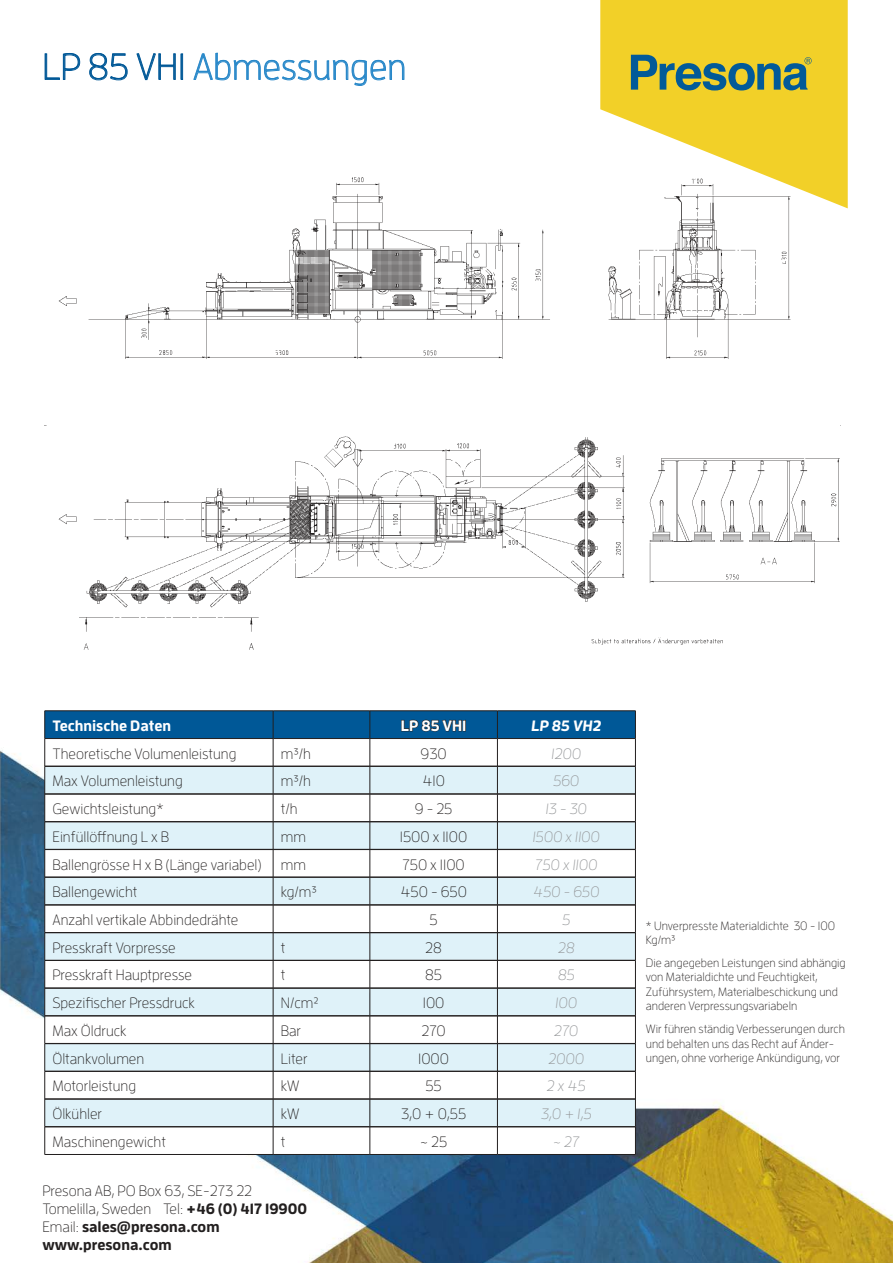
<style>
.page{position:relative;width:893px;height:1263px;background:#fff}
.page>*{position:absolute;margin:0;border:0;box-sizing:border-box;transform-origin:0 0}
.t1{font:300 36.45px "Enzo OT";color:#2888c9}
.t2{font:300 15px/18px "Enzo OT";color:#221f1f}
.t3{font:italic 300 15px "Enzo OT";color:#939597}
.t4{font:700 15px "Enzo OT";color:#fff}
.t5{font:italic 700 15px "Enzo OT";color:#fff}
.t6{font:300 12px/14.4px "Enzo OT";color:#221f1f}
.s1{color:#005897}
.s2{font-weight:700}
</style>
<div class="page">
<img style="left:0;top:710px;width:893px;height:553px">
<svg style="left:45px;top:53px;width:35px;height:27px"></svg>
<svg style="left:89px;top:53px;width:39px;height:28px"></svg>
<svg style="left:136px;top:53px;width:40px;height:27px"></svg>
<div style="left:181px;top:54px;width:2px;height:26px;border:1px solid #005897"></div>
<svg style="left:193px;top:52px;width:212px;height:34px"></svg>
<svg style="left:600px;top:0;width:248px;height:208px;background:#f3d647"></svg>
<svg style="left:631px;top:55px;width:181px;height:35px;background:#869a5a"></svg>
<img style="left:45px;top:174px;width:796px;height:476px">
<hr style="left:45px;top:710px;width:228px;height:1px;background:#221f1f">
<hr style="left:273px;top:710px;width:97px;height:1px;background:#221f1f">
<hr style="left:370px;top:710px;width:127px;height:1px;background:#221f1f">
<hr style="left:497px;top:710px;width:139px;height:1px;background:#221f1f">
<hr style="left:45px;top:1154px;width:228px;height:1px;background:#221f1f">
<hr style="left:273px;top:1154px;width:97px;height:1px;background:#221f1f">
<hr style="left:370px;top:1154px;width:127px;height:1px;background:#221f1f">
<hr style="left:497px;top:1154px;width:139px;height:1px;background:#221f1f">
<svg style="left:44px;top:711px;width:592px;height:443px"></svg>
<h1 class="t1" style="left:43px;top:50px;width:365px"><span class="s1">LP 85 VH1</span> Abmessungen</h1>
<p class="t4" style="left:52px;top:720px;width:120px">Technische Daten</p>
<p class="t4" style="left:401px;top:720px;width:67px">LP 85 VH1</p>
<p class="t5" style="left:531px;top:717px;width:72px">LP 85 VH2</p>
<p class="t2" style="left:52px;top:745px;width:186px">Theoretische Volumenleistung</p>
<p class="t2" style="left:281px;top:745px;width:32px">m³/h</p>
<p class="t2" style="left:420px;top:745px;width:28px">930</p>
<p class="t3" style="left:552px;top:748px;width:31px">1200</p>
<p class="t2" style="left:52px;top:772px;width:132px">Max Volumenleistung</p>
<p class="t2" style="left:281px;top:772px;width:32px">m³/h</p>
<p class="t2" style="left:422px;top:772px;width:24px">410</p>
<p class="t3" style="left:553px;top:776px;width:28px">560</p>
<p class="t2" style="left:52px;top:800px;width:113px">Gewichtsleistung*</p>
<p class="t2" style="left:281px;top:800px;width:18px">t/h</p>
<p class="t2" style="left:415px;top:800px;width:39px">9 - 25</p>
<p class="t3" style="left:546px;top:803px;width:43px">13 - 30</p>
<p class="t2" style="left:52px;top:828px;width:118px">Einfüllöffnung L x B</p>
<p class="t2" style="left:281px;top:828px;width:27px">mm</p>
<p class="t2" style="left:400px;top:828px;width:69px">1500 x 1100</p>
<p class="t3" style="left:533px;top:831px;width:69px">1500 x 1100</p>
<p class="t2" style="left:52px;top:856px;width:211px">Ballengrösse H x B (Länge variabel)</p>
<p class="t2" style="left:281px;top:856px;width:27px">mm</p>
<p class="t2" style="left:402px;top:856px;width:64px">750 x 1100</p>
<p class="t3" style="left:535px;top:859px;width:64px">750 x 1100</p>
<p class="t2" style="left:52px;top:883px;width:86px">Ballengewicht</p>
<p class="t2" style="left:281px;top:883px;width:38px">kg/m³</p>
<p class="t2" style="left:400px;top:883px;width:68px">450 - 650</p>
<p class="t3" style="left:533px;top:886px;width:68px">450 - 650</p>
<p class="t2" style="left:52px;top:911px;width:187px">Anzahl vertikale Abbindedrähte</p>
<p class="t2" style="left:430px;top:911px;width:10px">5</p>
<p class="t3" style="left:562px;top:914px;width:10px">5</p>
<p class="t2" style="left:52px;top:939px;width:125px">Presskraft Vorpresse</p>
<p class="t2" style="left:281px;top:939px;width:6px">t</p>
<p class="t2" style="left:425px;top:939px;width:18px">28</p>
<p class="t3" style="left:558px;top:942px;width:18px">28</p>
<p class="t2" style="left:52px;top:966px;width:141px">Presskraft Hauptpresse</p>
<p class="t2" style="left:281px;top:966px;width:6px">t</p>
<p class="t2" style="left:425px;top:966px;width:18px">85</p>
<p class="t3" style="left:558px;top:970px;width:18px">85</p>
<p class="t2" style="left:52px;top:994px;width:144px">Spezifischer Pressdruck</p>
<p class="t2" style="left:281px;top:994px;width:39px">N/cm²</p>
<p class="t2" style="left:423px;top:994px;width:23px">100</p>
<p class="t3" style="left:556px;top:997px;width:23px">100</p>
<p class="t2" style="left:52px;top:1022px;width:76px">Max Öldruck</p>
<p class="t2" style="left:281px;top:1022px;width:22px">Bar</p>
<p class="t2" style="left:421px;top:1022px;width:26px">270</p>
<p class="t3" style="left:554px;top:1025px;width:26px">270</p>
<p class="t2" style="left:52px;top:1050px;width:93px">Öltankvolumen</p>
<p class="t2" style="left:281px;top:1050px;width:28px">Liter</p>
<p class="t2" style="left:418px;top:1050px;width:32px">1000</p>
<p class="t3" style="left:549px;top:1053px;width:37px">2000</p>
<p class="t2" style="left:52px;top:1077px;width:85px">Motorleistung</p>
<p class="t2" style="left:281px;top:1077px;width:20px">kW</p>
<p class="t2" style="left:425px;top:1077px;width:18px">55</p>
<p class="t3" style="left:547px;top:1081px;width:40px">2 x 45</p>
<p class="t2" style="left:52px;top:1105px;width:51px">Ölkühler</p>
<p class="t2" style="left:281px;top:1105px;width:20px">kW</p>
<p class="t2" style="left:401px;top:1105px;width:67px">3,0 + 0,55</p>
<p class="t3" style="left:541px;top:1108px;width:52px">3,0 + 1,5</p>
<p class="t2" style="left:52px;top:1133px;width:115px">Maschinengewicht</p>
<p class="t2" style="left:281px;top:1133px;width:6px">t</p>
<p class="t2" style="left:420px;top:1133px;width:29px">~ 25</p>
<p class="t3" style="left:553px;top:1136px;width:28px">~ 27</p>
<p class="t2" style="left:42px;top:1182px;width:266px">Presona AB, PO Box 63, SE-273 22<br>Tomelilla, Sweden Tel: <span class="s2">+46 (0) 417 19900<br></span>Email: <span class="s2">sales@presona.com www.presona.com</span></p>
<p class="t6" style="left:646px;top:918px;width:191px">* Unverpresste Materialdichte 30 - 100<br>Kg/m³</p>
<p class="t6" style="left:646px;top:956px;width:201px">Die angegeben Leistungen sind abhängig von Materialdichte und Feuchtigkeit, Zuführsystem, Materialbeschickung und anderen Verpressungsvariabeln</p>
<p class="t6" style="left:646px;top:1022px;width:201px">Wir führen ständig Verbesserungen durch und behalten uns das Recht auf Änder&shy;ungen, ohne vorherige Ankündigung, vor</p>
</div>
